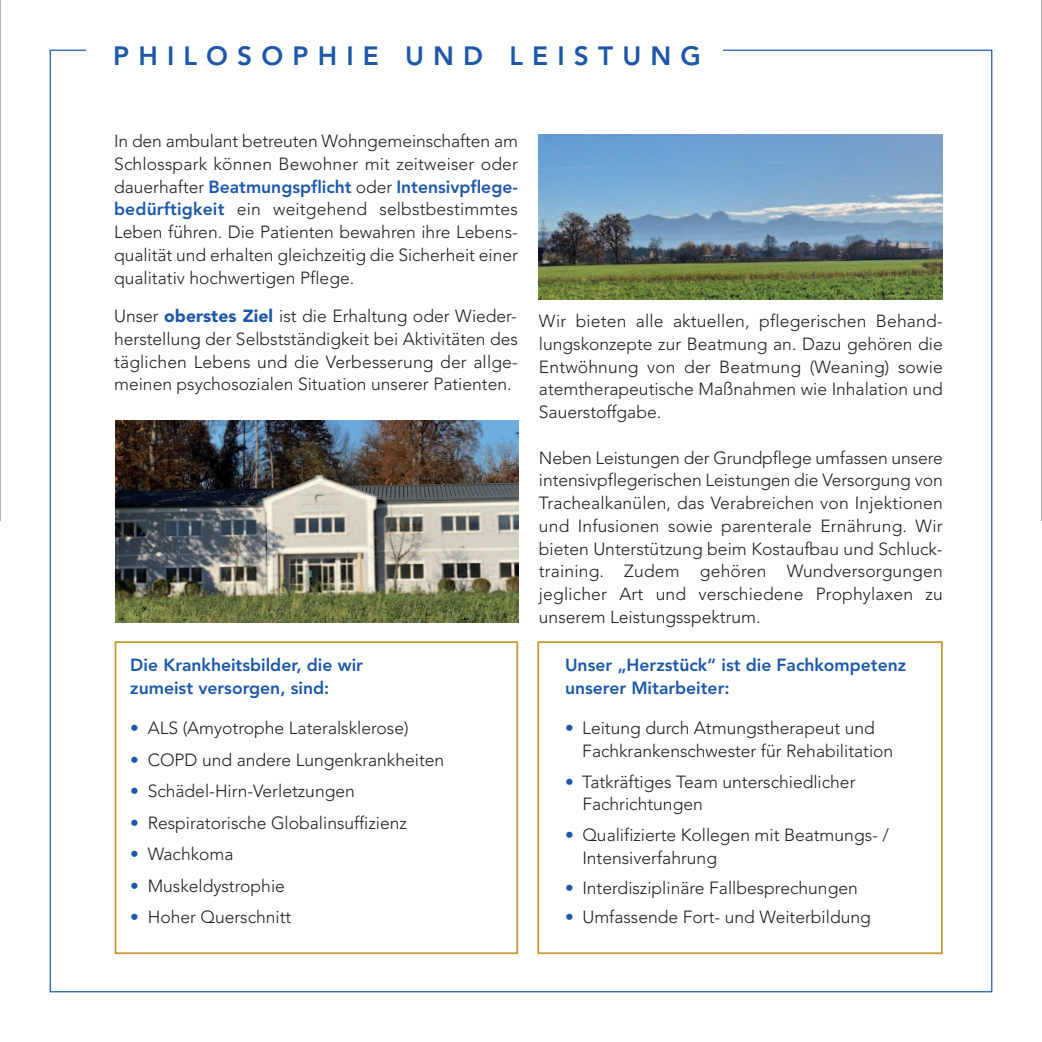
<style>
.page{position:relative;width:1042px;height:1042px;background:#fff}
.page>*{position:absolute;margin:0;border:0;box-sizing:border-box;transform-origin:0 0}
.t1{font:800 26.25px "Avenir";letter-spacing:.35em;color:#1c58a8}
.t2{font:300 17.5px/22.8px "Avenir";color:#231f20;text-align:justify}
.t3{font:800 17.5px/22.8px "Avenir";color:#1c58a8}
.s1{font-weight:800;color:#1c58a8}
.s2{font-weight:900;color:#1c58a8}
.s3{color:#1c58a8}
</style>
<div class="page">
<hr style="left:0;top:0;width:1px;height:521px;background:#a8a9ad">
<hr style="left:1041px;top:0;width:1px;height:521px;background:#a8a9ad">
<div style="left:537px;top:641px;width:406px;height:313px;border:2px solid #c8992d"></div>
<div style="left:115px;top:641px;width:403px;height:313px;border:2px solid #c8992d"></div>
<img style="left:539px;top:135px;width:404px;height:165px">
<img style="left:116px;top:420px;width:402px;height:202px">
<h1 class="t1" style="left:113px;top:45px;width:589px">PHILOSOPHIE UND LEISTUNG</h1>
<p class="t2" style="left:114px;top:131px;width:405px">In den ambulant betreuten Wohngemeinschaften am Schlosspark können Bewohner mit zeitweiser oder dauerhafter <span class="s1">Beatmungspflicht</span> oder <span class="s1">Intensivpflege&shy;bedürftigkeit</span> ein weitgehend selbstbestimmtes Leben führen. Die Patienten bewahren ihre Lebens&shy;qualität und erhalten gleichzeitig die Sicherheit einer qualitativ hochwertigen Pflege.</p>
<p class="t2" style="left:114px;top:306px;width:405px">Unser <span class="s2">oberstes Ziel</span> ist die Erhaltung oder Wieder&shy;herstellung der Selbstständigkeit bei Aktivitäten des täglichen Lebens und die Verbesserung der allge&shy;meinen psychosozialen Situation unserer Patienten.</p>
<p class="t2" style="left:539px;top:311px;width:405px">Wir bieten alle aktuellen, pflegerischen Behand&shy;lungskonzepte zur Beatmung an. Dazu gehören die Entwöhnung von der Beatmung (Weaning) sowie atemtherapeutische Maßnahmen wie Inhalation und Sauerstoffgabe.</p>
<p class="t2" style="left:539px;top:447px;width:405px">Neben Leistungen der Grundpflege umfassen unsere intensivpflegerischen Leistungen die Versorgung von Trachealkanülen, das Verabreichen von Injektionen und Infusionen sowie parenterale Ernährung. Wir bieten Unterstützung beim Kostaufbau und Schluck&shy;training. Zudem gehören Wundversorgungen jeglicher Art und verschiedene Prophylaxen zu unserem Leistungsspektrum.</p>
<p class="t3" style="left:565px;top:655px;width:343px">Unser „Herzstück“ ist die Fachkompetenz unserer Mitarbeiter:</p>
<p class="t2" style="left:582px;top:718px;width:313px;text-indent:-17px"><span class="s3">•</span> Leitung durch Atmungstherapeut und<br>Fachkrankenschwester für Rehabilitation</p>
<p class="t2" style="left:582px;top:771px;width:275px;text-indent:-17px"><span class="s3">•</span> Tatkräftiges Team unterschiedlicher<br>Fachrichtungen</p>
<p class="t2" style="left:582px;top:825px;width:308px;text-indent:-17px"><span class="s3">•</span> Qualifizierte Kollegen mit Beatmungs- /<br>Intensiverfahrung</p>
<p class="t2" style="left:565px;top:877px;width:294px"><span class="s3">•</span> Interdisziplinäre Fallbesprechungen</p>
<p class="t2" style="left:565px;top:907px;width:307px"><span class="s3">•</span> Umfassende Fort- und Weiterbildung</p>
<p class="t3" style="left:130px;top:655px;width:234px">Die Krankheitsbilder, die wir zumeist versorgen, sind:</p>
<p class="t2" style="left:130px;top:718px;width:280px"><span class="s3">•</span> ALS (Amyotrophe Lateralsklerose)</p>
<p class="t2" style="left:130px;top:749px;width:315px"><span class="s3">•</span> COPD und andere Lungenkrankheiten</p>
<p class="t2" style="left:130px;top:781px;width:226px"><span class="s3">•</span> Schädel-Hirn-Verletzungen</p>
<p class="t2" style="left:130px;top:812px;width:278px"><span class="s3">•</span> Respiratorische Globalinsuffizienz</p>
<p class="t2" style="left:130px;top:844px;width:105px"><span class="s3">•</span> Wachkoma</p>
<p class="t2" style="left:130px;top:875px;width:156px"><span class="s3">•</span> Muskeldystrophie</p>
<p class="t2" style="left:130px;top:907px;width:163px"><span class="s3">•</span> Hoher Querschnitt</p>
</div>
